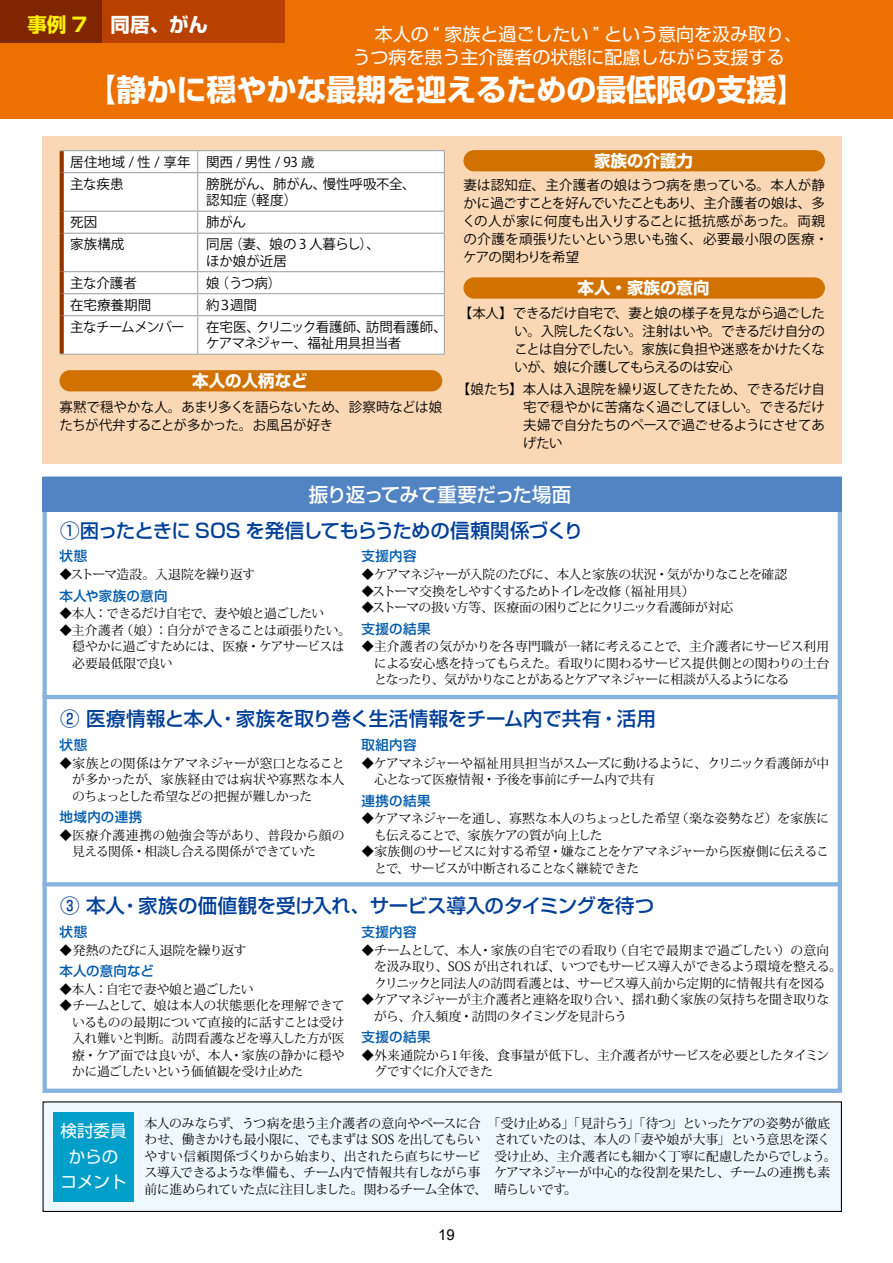
<style>
.page{position:relative;width:893px;height:1263px;background:#fff}
.page>*{position:absolute;margin:0;border:0;box-sizing:border-box;transform-origin:0 0}
.t1{font:700 30px "Shin Go Pr 6";color:#fff}
.t2{font:500 19.5px "Shin Go Pr 6";letter-spacing:-.015em;color:#003f98}
.t3{font:500 19.5px "Shin Go Pr 6";letter-spacing:-.04em;color:#003f98}
.t4{font:500 19.5px "Shin Go Pr 6";letter-spacing:-.05em;color:#fff}
.t5{font:700 19.5px "Shin Go Pr 6";color:#fff}
.t6{font:700 19.5px "Shin Go Pr 6";color:#fff100}
.t7{font:18px/22.5px "Shin Go Pr 6";color:#fff;text-align:center}
.t8{font:700 16.5px "Shin Go Pr 6";color:#fff}
.t9{font:16.5px/25.5px "Shin Go Pr 6";color:#fff;text-align:center}
.t10{font:15px "Arial";color:#000}
.t11{font:13.5px/18px "Koz Go Pro";letter-spacing:-.015em;color:#000}
.t12{font:500 13.5px "Shin Go Pr 6";letter-spacing:.025em;color:#005bac}
.t13{font:13.5px/22px "Koz Go Pro";letter-spacing:.01em;color:#000}
.t14{font:13.5px "Koz Go Pro";letter-spacing:-.05em;color:#000}
.t15{font:500 13.5px "Shin Go Pr 6";letter-spacing:.005em;color:#005bac}
.t16{font:12.75px/16.5px "Koz Min Pr 6 N";letter-spacing:-.03em;color:#000}
.t17{font:12.75px/16.5px "Koz Min Pr 6 N";letter-spacing:-.05em;color:#000}
.t18{font:12.75px/16.5px "Koz Min Pr 6 N";letter-spacing:-.005em;color:#000}
.t19{font:12.75px "Koz Min Pr 6 N";letter-spacing:-.06em;color:#000}
.t20{font:12.75px "Koz Min Pr 6 N";letter-spacing:-.075em;color:#000}
.t21{font:12.75px "Koz Min Pr 6 N";letter-spacing:-.055em;color:#000}
</style>
<div class="page">
<div style="left:0;top:0;width:893px;height:119px;background:#ed7100"></div>
<div style="left:0;top:0;width:285px;height:43px;background:#b94100"></div>
<div style="left:0;top:0;width:102px;height:43px;background:#7f2500"></div>
<div style="left:43px;top:136px;width:799px;height:327px;background:#fbd8b5"></div>
<div style="left:463px;top:277px;width:362px;height:22px;background:#d07100;border-radius:11px"></div>
<div style="left:60px;top:370px;width:382px;height:21px;background:#d07100;border-radius:11px"></div>
<div style="left:463px;top:150px;width:362px;height:21px;background:#d07100;border-radius:11px"></div>
<div style="left:43px;top:476px;width:799px;height:617px;border:4px solid #86b3e0"></div>
<svg style="left:43px;top:882px;width:799px;height:4px;fill:#86b3e0"></svg>
<div style="left:43px;top:477px;width:799px;height:34px;background:#5284c4"></div>
<hr style="left:43px;top:695px;width:799px;height:4px;background:#86b3e0">
<div style="left:60px;top:150px;width:385px;height:205px;background:#fff"></div>
<hr style="left:60px;top:150px;width:138px;height:1px;background:#9fa0a0">
<hr style="left:198px;top:150px;width:247px;height:1px;background:#9fa0a0">
<svg style="left:197px;top:151px;width:1px;height:21px"></svg>
<svg style="left:444px;top:151px;width:1px;height:21px"></svg>
<hr style="left:64px;top:172px;width:134px;height:1px;background:#9fa0a0">
<hr style="left:198px;top:172px;width:247px;height:1px;background:#9fa0a0">
<hr style="left:197px;top:173px;width:1px;height:38px;background:#9fa0a0">
<hr style="left:444px;top:173px;width:1px;height:38px;background:#9fa0a0">
<hr style="left:64px;top:211px;width:134px;height:1px;background:#9fa0a0">
<hr style="left:198px;top:211px;width:247px;height:1px;background:#9fa0a0">
<svg style="left:197px;top:212px;width:1px;height:21px"></svg>
<svg style="left:444px;top:212px;width:1px;height:21px"></svg>
<hr style="left:64px;top:233px;width:134px;height:1px;background:#9fa0a0">
<hr style="left:198px;top:233px;width:247px;height:1px;background:#9fa0a0">
<hr style="left:197px;top:234px;width:1px;height:37px;background:#9fa0a0">
<hr style="left:444px;top:234px;width:1px;height:37px;background:#9fa0a0">
<hr style="left:64px;top:271px;width:134px;height:1px;background:#9fa0a0">
<hr style="left:198px;top:271px;width:247px;height:1px;background:#9fa0a0">
<hr style="left:64px;top:293px;width:134px;height:1px;background:#9fa0a0">
<hr style="left:198px;top:293px;width:247px;height:1px;background:#9fa0a0">
<svg style="left:197px;top:272px;width:1px;height:43px"></svg>
<svg style="left:444px;top:272px;width:1px;height:43px"></svg>
<hr style="left:64px;top:315px;width:134px;height:1px;background:#9fa0a0">
<hr style="left:198px;top:315px;width:247px;height:1px;background:#9fa0a0">
<hr style="left:197px;top:316px;width:1px;height:38px;background:#9fa0a0">
<hr style="left:444px;top:316px;width:1px;height:38px;background:#9fa0a0">
<hr style="left:60px;top:354px;width:138px;height:1px;background:#9fa0a0">
<hr style="left:198px;top:354px;width:247px;height:1px;background:#9fa0a0">
<svg style="left:60px;top:151px;width:4px;height:22px"></svg>
<svg style="left:60px;top:173px;width:4px;height:38px"></svg>
<svg style="left:60px;top:211px;width:4px;height:22px"></svg>
<svg style="left:60px;top:233px;width:4px;height:39px"></svg>
<svg style="left:60px;top:272px;width:4px;height:22px"></svg>
<svg style="left:60px;top:294px;width:4px;height:22px"></svg>
<svg style="left:60px;top:316px;width:4px;height:38px"></svg>
<div style="left:43px;top:1101px;width:799px;height:111px;background:#eff8fe;border:1px solid #000"></div>
<div style="left:53px;top:1112px;width:81px;height:89px;background:#009fc9"></div>
<h2 class="t6" style="left:28px;top:9px;width:61px">事例 7</h2>
<h2 class="t5" style="left:111px;top:9px;width:99px">同居、がん</h2>
<h3 class="t7" style="left:352px;top:22px;width:469px">本人の “ 家族と過ごしたい ” という意向を汲み取り、<br>うつ病を患う主介護者の状態に配慮しながら支援する　　</h3>
<h1 class="t1" style="left:86px;top:66px;width:722px">【静かに穏やかな最期を迎えるための最低限の支援】</h1>
<p class="t13" style="left:70px;top:151px;width:246px">居住地域/性/享年 関西/男性/ 93歳主な疾患</p>
<p class="t11" style="left:206px;top:176px;width:211px;line-height:16.5px">膀胱がん、肺がん、慢性呼吸不全、認知症（軽度）</p>
<p class="t11" style="left:70px;top:214px;width:29px">死因</p>
<p class="t11" style="left:206px;top:214px;width:41px">肺がん</p>
<p class="t11" style="left:70px;top:236px;width:56px">家族構成</p>
<p class="t11" style="left:206px;top:236px;width:239px;line-height:16.5px">同居（妻、娘の 3 人暮らし）、　　　　　ほか娘が近居</p>
<p class="t11" style="left:70px;top:274px;width:68px">主な介護者</p>
<p class="t11" style="left:206px;top:274px;width:77px">娘（うつ病）</p>
<p class="t11" style="left:70px;top:296px;width:83px">在宅療養期間</p>
<p class="t11" style="left:206px;top:296px;width:52px">約３週間</p>
<p class="t14" style="left:70px;top:318px;width:116px">主なチームメンバー</p>
<p class="t11" style="left:206px;top:319px;width:242px;line-height:16.5px">在宅医、クリニック看護師、訪問看護師、ケアマネジャー、福祉用具担当者</p>
<p class="t8" style="left:192px;top:368px;width:117px">本人の人柄など</p>
<p class="t11" style="left:60px;top:399px;width:384px">寡黙で穏やかな人。あまり多くを語らないため、診察時などは娘たちが代弁することが多かった。お風呂が好き</p>
<p class="t8" style="left:594px;top:148px;width:100px">家族の介護力</p>
<p class="t11" style="left:462px;top:176px;width:367px">妻は認知症、主介護者の娘はうつ病を患っている。本人が静かに過ごすことを好んでいたこともあり、主介護者の娘は、多くの人が家に何度も出入りすることに抵抗感があった。両親の介護を頑張りたいという思いも強く、必要最小限の医療・ケアの関わりを希望</p>
<p class="t8" style="left:577px;top:275px;width:133px">本人・家族の意向</p>
<p class="t11" style="left:514px;top:305px;width:312px;text-align:justify;text-indent:-56px">【本人】できるだけ自宅で、妻と娘の様子を見ながら過ごしたい。入院したくない。注射はいや。できるだけ自分のことは自分でしたい。家族に負担や迷惑をかけたくないが、娘に介護してもらえるのは安心</p>
<p class="t11" style="left:523px;top:381px;width:303px;text-align:justify;text-indent:-66px">【娘たち】本人は入退院を繰り返してきたため、できるだけ自宅で穏やかに苦痛なく過ごしてほしい。できるだけ夫婦で自分たちのペースで過ごせるようにさせてあげたい</p>
<h2 class="t4" style="left:309px;top:478px;width:264px">振り返ってみて重要だった場面</h2>
<h2 class="t3" style="left:60px;top:515px;width:524px">①困ったときに SOS を発信してもらうための信頼関係づくり</h2>
<p class="t12" style="left:60px;top:545px;width:29px">状態</p>
<p class="t16" style="left:60px;top:567px;width:197px">◆ストーマ造設。入退院を繰り返す</p>
<p class="t12" style="left:60px;top:584px;width:109px">本人や家族の意向</p>
<p class="t21" style="left:60px;top:607px;width:266px">◆本人：できるだけ自宅で、妻や娘と過ごしたい</p>
<p class="t16" style="left:72px;top:622px;width:280px;text-indent:-13px">◆主介護者（娘）：自分ができることは頑張りたい。穏やかに過ごすためには、医療・ケアサービスは必要最低限で良い</p>
<p class="t12" style="left:361px;top:545px;width:57px">支援内容</p>
<p class="t17" style="left:361px;top:567px;width:427px">◆ケアマネジャーが入院のたびに、本人と家族の状況・気がかりなことを確認</p>
<p class="t20" style="left:361px;top:584px;width:335px">◆ストーマ交換をしやすくするためトイレを改修（福祉用具）</p>
<p class="t19" style="left:361px;top:600px;width:373px">◆ストーマの扱い方等、医療面の困りごとにクリニック看護師が対応</p>
<p class="t12" style="left:361px;top:617px;width:71px">支援の結果</p>
<p class="t16" style="left:374px;top:639px;width:456px;text-align:justify;text-indent:-13px">◆主介護者の気がかりを各専門職が一緒に考えることで、主介護者にサービス利用による安心感を持ってもらえた。看取りに関わるサービス提供側との関わりの土台となったり、気がかりなことがあるとケアマネジャーに相談が入るようになる</p>
<h2 class="t2" style="left:60px;top:702px;width:597px">② 医療情報と本人・家族を取り巻く生活情報をチーム内で共有・活用</h2>
<p class="t12" style="left:60px;top:733px;width:29px">状態</p>
<p class="t16" style="left:72px;top:755px;width:274px;text-align:justify;text-indent:-13px">◆家族との関係はケアマネジャーが窓口となることが多かったが、家族経由では病状や寡黙な本人のちょっとした希望などの把握が難しかった</p>
<p class="t12" style="left:60px;top:806px;width:84px">地域内の連携</p>
<p class="t18" style="left:72px;top:827px;width:274px;text-indent:-13px">◆医療介護連携の勉強会等があり、普段から顔の見える関係・相談し合える関係ができていた</p>
<p class="t12" style="left:361px;top:733px;width:57px">取組内容</p>
<p class="t16" style="left:374px;top:755px;width:456px;text-indent:-13px">◆ ケアマネジャーや福祉用具担当がスムーズに動けるように、クリニック看護師が中心となって医療情報・予後を事前にチーム内で共有</p>
<p class="t12" style="left:361px;top:789px;width:71px">連携の結果</p>
<p class="t16" style="left:374px;top:811px;width:456px;text-indent:-13px">◆ケアマネジャーを通し、寡黙な本人のちょっとした希望（楽な姿勢など）を家族にも伝えることで、家族ケアの質が向上した</p>
<p class="t17" style="left:374px;top:844px;width:456px;text-indent:-13px">◆家族側のサービスに対する希望・嫌なことをケアマネジャーから医療側に伝えることで、サービスが中断されることなく継続できた</p>
<h2 class="t2" style="left:60px;top:889px;width:595px">③ 本人・家族の価値観を受け入れ、サービス導入のタイミングを待つ</h2>
<p class="t12" style="left:60px;top:920px;width:29px">状態</p>
<p class="t16" style="left:60px;top:942px;width:189px">◆発熱のたびに入退院を繰り返す</p>
<p class="t15" style="left:60px;top:960px;width:96px">本人の意向など</p>
<p class="t16" style="left:60px;top:981px;width:196px">◆本人：自宅で妻や娘と過ごしたい</p>
<p class="t16" style="left:72px;top:998px;width:274px;text-align:justify;text-indent:-13px">◆チームとして、娘は本人の状態悪化を理解できているものの最期について直接的に話すことは受け入れ難いと判断。訪問看護などを導入した方が医療・ケア面では良いが、本人・家族の静かに穏やかに過ごしたいという価値観を受け止めた</p>
<p class="t12" style="left:361px;top:920px;width:57px">支援内容</p>
<p class="t16" style="left:374px;top:942px;width:469px;text-indent:-13px">◆ チームとして、本人・家族の自宅での看取り（自宅で最期まで過ごしたい）の意向を汲み取り、SOS が出されれば、いつでもサービス導入ができるよう環境を整える。クリニックと同法人の訪問看護とは、サービス導入前から定期的に情報共有を図る</p>
<p class="t16" style="left:374px;top:991px;width:456px;text-indent:-13px">◆ ケアマネジャーが主介護者と連絡を取り合い、揺れ動く家族の気持ちを聞き取りながら、介入頻度・訪問のタイミングを見計らう</p>
<p class="t12" style="left:361px;top:1026px;width:71px">支援の結果</p>
<p class="t17" style="left:374px;top:1047px;width:456px;text-indent:-13px">◆外来通院から１年後、食事量が低下し、主介護者がサービスを必要としたタイミングですぐに介入できた</p>
<p class="t9" style="left:61px;top:1117px;width:67px">検討委員からのコメント</p>
<p class="t16" style="left:145px;top:1115px;width:344px">本人のみならず、うつ病を患う主介護者の意向やペースに合わせ、働きかけも最小限に、でもまずは SOS を出してもらいやすい信頼関係づくりから始まり、出されたら直ちにサービス導入できるような準備も、チーム内で情報共有しながら事前に進められていた点に注目しました。関わるチーム全体で、</p>
<p class="t16" style="left:494px;top:1115px;width:344px;text-indent:-6px">「受け止める」「見計らう」「待つ」といったケアの姿勢が徹底されていたのは、本人の「妻や娘が大事」という意思を深く受け止め、主介護者にも細かく丁寧に配慮したからでしょう。ケアマネジャーが中心的な役割を果たし、チームの連携も素晴らしいです。</p>
<p class="t10" style="left:438px;top:1224px;width:18px">19</p>
</div>
